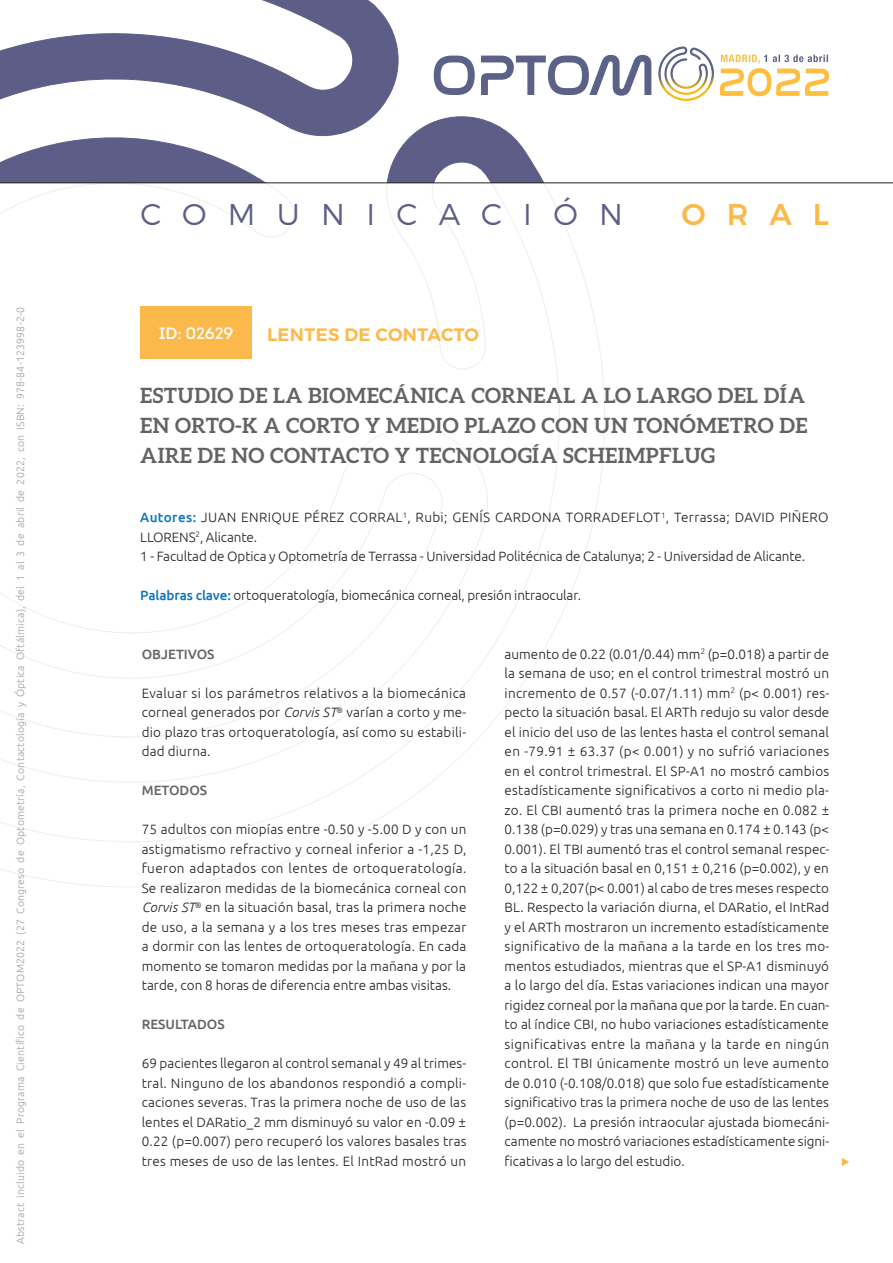
<style>
.page{position:relative;width:893px;height:1263px;background:#fff}
.page>*{position:absolute;margin:0;border:0;box-sizing:border-box;transform-origin:0 0}
.t1{font:300 30px "Montserrat";letter-spacing:.71em;color:#5d5e87}
.t2{font:500 30px "Montserrat";color:#fcb94b}
.t3{font:700 21px/30px "Aleo";letter-spacing:.02em;color:#636366;text-align:justify}
.t4{font:600 18px "Montserrat";letter-spacing:.02em;color:#fcb94b}
.t5{font:16.5px "Intro";letter-spacing:-.01em;color:#fff}
.t6{font:300 13.5px/19.5px "Ubuntu";letter-spacing:.005em;color:#231f20;text-align:justify}
.t7{font:500 13.5px "Ubuntu";color:#636366}
.t8{font:300 10.5px "Ubuntu";letter-spacing:.02em;color:#9d9fa2}
.s1{font-weight:500;color:#1076bd}
.s2{font-style:italic}
</style>
<div class="page">
<svg style="left:0;top:0;width:609px;height:183px"></svg>
<svg style="left:0;top:184px;width:605px;height:703px"></svg>
<img style="left:651px;top:46px;width:63px;height:55px">
<svg style="left:434px;top:55px;width:217px;height:41px"></svg>
<svg style="left:720px;top:55px;width:109px;height:41px"></svg>
<hr style="left:0;top:183px;width:893px;height:1px;background:#231f20">
<div style="left:140px;top:306px;width:112px;height:53px;background:#fcb94b"></div>
<svg style="left:842px;top:1158px;width:7px;height:8px"></svg>
<p class="t8" style="left:14px;top:1244px;width:938px;rotate:-90deg">Abstract incluido en el Programa Científico de OPTOM2022 (27 Congreso de Optometría, Contactología y Óptica Oftálmica), del 1 al 3 de abril de 2022, con ISBN: 978-84-123998-2-0</p>
<h1 class="t1" style="left:140px;top:196px;width:484px">COMUNICACIÓN</h1>
<h1 class="t2" style="left:682px;top:191px;width:149px">ORAL</h1>
<p class="t5" style="left:159px;top:322px;width:76px">ID: 02629</p>
<h3 class="t4" style="left:267px;top:324px;width:213px">LENTES DE CONTACTO</h3>
<h2 class="t3" style="left:140px;top:380px;width:669px">ESTUDIO DE LA BIOMECÁNICA CORNEAL A LO LARGO DEL DÍA EN ORTO-K A CORTO Y MEDIO PLAZO CON UN TONÓMETRO DE AIRE DE NO CONTACTO Y TECNOLOGÍA SCHEIMPFLUG</h2>
<p class="t6" style="left:140px;top:507px;width:690px;text-align:left"><span class="s1">Autores:</span> JUAN ENRIQUE PÉREZ CORRAL<sup>1</sup>, Rubi; GENÍS CARDONA TORRADEFLOT<sup>1</sup>, Terrassa; DAVID PIÑERO<br>LLORENS<sup>2</sup>, Alicante.<br>1 - Facultad de Optica y Optometría de Terrassa - Universidad Politécnica de Catalunya; 2 - Universidad de Alicante.</p>
<p class="t6" style="left:140px;top:585px;width:442px"><span class="s1">Palabras clave:</span> ortoqueratología, biomecánica corneal, presión intraocular.</p>
<p class="t7" style="left:142px;top:645px;width:74px">OBJETIVOS</p>
<p class="t6" style="left:142px;top:683px;width:326px">Evaluar si los parámetros relativos a la biomecánica corneal generados por <span class="s2">Corvis ST</span><sup>®</sup> varían a corto y me&shy;dio plazo tras ortoqueratología, así como su estabili&shy;dad diurna.</p>
<p class="t7" style="left:142px;top:782px;width:67px">METODOS</p>
<p class="t6" style="left:142px;top:819px;width:326px">75 adultos con miopías entre -0.50 y -5.00 D y con un astigmatismo refractivo y corneal inferior a -1,25 D, fueron adaptados con lentes de ortoqueratología.<br>Se realizaron medidas de la biomecánica corneal con <span class="s2">Corvis ST</span><sup>®</sup> en la situación basal, tras la primera noche de uso, a la semana y a los tres meses tras empezar a dormir con las lentes de ortoqueratología. En cada momento se tomaron medidas por la mañana y por la tarde, con 8 horas de diferencia entre ambas visitas.</p>
<p class="t7" style="left:142px;top:1016px;width:84px">RESULTADOS</p>
<p class="t6" style="left:142px;top:1053px;width:326px">69 pacientes llegaron al control semanal y 49 al trimes&shy;tral. Ninguno de los abandonos respondió a compli&shy;caciones severas. Tras la primera noche de uso de las lentes el DARatio_2 mm disminuyó su valor en -0.09 ± 0.22 (p=0.007) pero recuperó los valores basales tras tres meses de uso de las lentes. El IntRad mostró un</p>
<p class="t6" style="left:505px;top:644px;width:326px">aumento de 0.22 (0.01/0.44) mm<sup>2</sup> (p=0.018) a partir de la semana de uso; en el control trimestral mostró un incremento de 0.57 (-0.07/1.11) mm<sup>2</sup> (p&lt; 0.001) res&shy;pecto la situación basal. El ARTh redujo su valor desde el inicio del uso de las lentes hasta el control semanal en -79.91 ± 63.37 (p&lt; 0.001) y no sufrió variaciones en el control trimestral. El SP-A1 no mostró cambios estadísticamente significativos a corto ni medio pla&shy;zo. El CBI aumentó tras la primera noche en 0.082 ± 0.138 (p=0.029) y tras una semana en 0.174 ± 0.143 (p&lt; 0.001). El TBI aumentó tras el control semanal respec&shy;to a la situación basal en 0,151 ± 0,216 (p=0.002), y en 0,122 ± 0,207(p&lt; 0.001) al cabo de tres meses respecto BL. Respecto la variación diurna, el DARatio, el IntRad y el ARTh mostraron un incremento estadísticamente significativo de la mañana a la tarde en los tres mo&shy;mentos estudiados, mientras que el SP-A1 disminuyó a lo largo del día. Estas variaciones indican una mayor rigidez corneal por la mañana que por la tarde. En cuan&shy;to al índice CBI, no hubo variaciones estadísticamente significativas entre la mañana y la tarde en ningún control. El TBI únicamente mostró un leve aumento de 0.010 (-0.108/0.018) que solo fue estadísticamente significativo tras la primera noche de uso de las lentes (p=0.002). La presión intraocular ajustada biomecáni&shy;camente no mostró variaciones estadísticamente signi&shy;ficativas a lo largo del estudio.</p>
</div>
